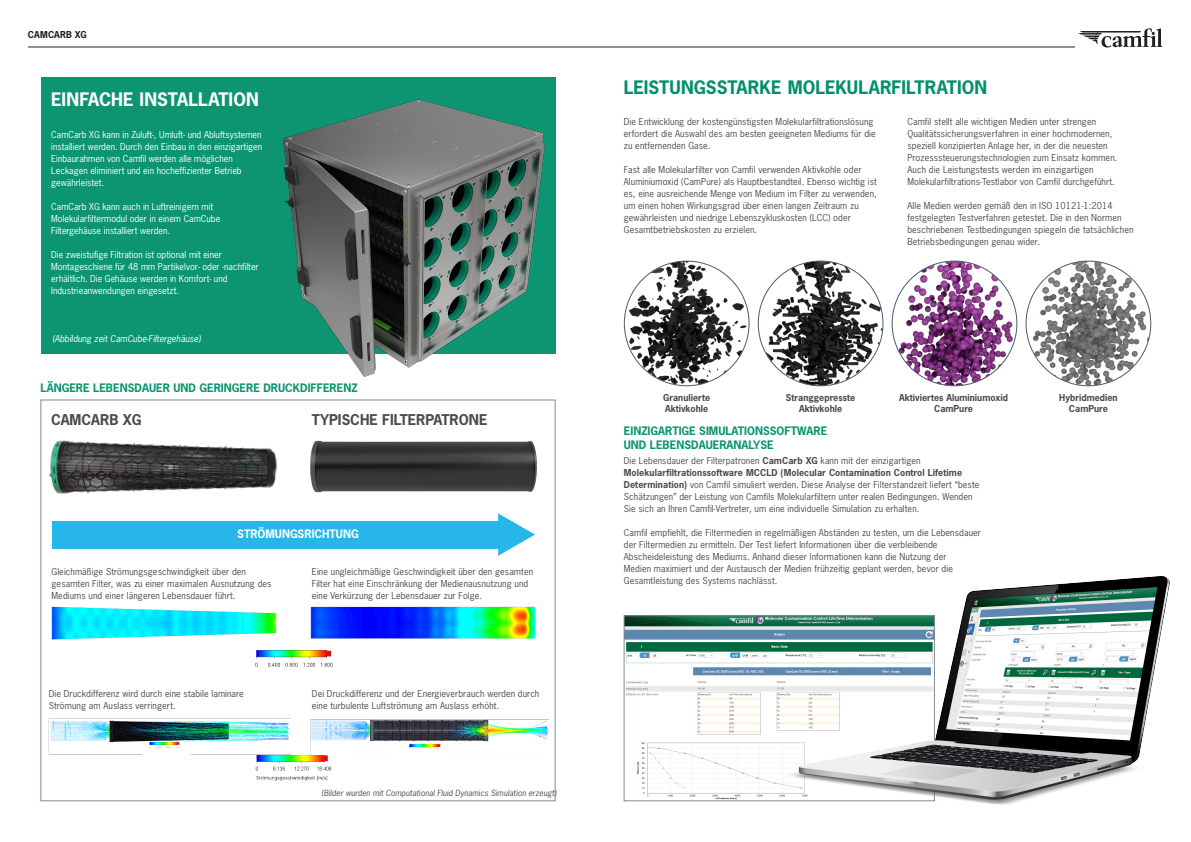
<style>
.page{position:relative;width:1191px;height:842px;background:#fff}
.page>*{position:absolute;margin:0;border:0;box-sizing:border-box;transform-origin:0 0}
._12_NY_Brödtext_8_13_5{font:700 17.5px "News Gothic Std";color:#039069}
._12_NY_Brödtext_8_13_5-2{font:700 17.5px "News Gothic Std";color:#fff}
.t1{font:700 14px "News Gothic Std";color:#4b4c4d}
.txt_header{font:700 11px/14px "News Gothic Std";color:#0d9470}
.txt_header-2{font:700 11px "News Gothic Std";color:#fff}
.t2{font:9px/12px "News Gothic Std";letter-spacing:.01em;color:#4b4c4d}
.t3{font:9px/12px "News Gothic Std";color:#fff}
.t4{font:700 9px/10.8px "News Gothic Std";color:#4b4c4d;text-align:center}
.t5{font:italic 9px "News Gothic Std";color:#fff}
.t6{font:700 9px "News Gothic Std";letter-spacing:.015em;color:#231f20}
.t7{font:italic 8px "News Gothic Std";letter-spacing:.01em;color:#4b4c4d}
.s1{font-weight:700}
</style>
<div class="page">
<img style="left:310px;top:606px;width:226px;height:33px">
<img style="left:255px;top:650px;width:78px;height:17px">
<div style="left:41px;top:77px;width:514px;height:277px;background:#0d9470"></div>
<img style="left:626px;top:617px;width:132px;height:182px">
<hr style="left:28px;top:46px;width:1046px;height:1px;background:#231f20">
<svg style="left:1078px;top:28px;width:84px;height:20px"></svg>
<img style="left:624px;top:261px;width:125px;height:125px;border-radius:62px">
<img style="left:892px;top:261px;width:125px;height:125px;border-radius:62px">
<img style="left:758px;top:261px;width:125px;height:125px;border-radius:62px">
<img style="left:1026px;top:261px;width:124px;height:125px;border-radius:62px">
<img style="left:51px;top:606px;width:226px;height:34px">
<img style="left:40px;top:428px;width:237px;height:70px">
<img style="left:283px;top:77px;width:273px;height:300px">
<img style="left:310px;top:418px;width:246px;height:93px">
<img style="left:48px;top:718px;width:243px;height:36px">
<img style="left:310px;top:719px;width:239px;height:36px">
<img style="left:255px;top:755px;width:77px;height:26px">
<svg style="left:142px;top:747px;width:49px;height:8px"></svg>
<svg style="left:396px;top:748px;width:49px;height:7px"></svg>
<svg style="left:498px;top:513px;width:37px;height:43px"></svg>
<div style="left:52px;top:521px;width:453px;height:27px;background:#26b6ea"></div>
<img style="left:758px;top:576px;width:412px;height:229px">
<p class="t6" style="left:28px;top:28px;width:60px">CAMCARB XG</p>
<p class="_12_NY_Brödtext_8_13_5-2" style="left:51px;top:87px;width:209px">EINFACHE INSTALLATION</p>
<p class="t3" style="left:51px;top:128px;width:212px">CamCarb XG kann in Zuluft-, Umluft- und Abluftsystemen installiert werden. Durch den Einbau in den einzigartigen Einbaurahmen von Camfil werden alle möglichen Leckagen eliminiert und ein hocheffizienter Betrieb gewährleistet.</p>
<p class="t3" style="left:51px;top:200px;width:171px">CamCarb XG kann auch in Luftreinigern mit<br>Molekularfiltermodul oder in einem CamCube<br>Filtergehäuse installiert werden.</p>
<p class="t3" style="left:51px;top:248px;width:209px">Die zweistufige Filtration ist optional mit einer Montageschiene für 48 mm Partikelvor- oder -nachfilter erhältlich. Die Gehäuse werden in Komfort- und Industrieanwendungen eingesetzt.</p>
<p class="t5" style="left:52px;top:333px;width:150px">(Abbildung zeit CamCube-Filtergehäuse)</p>
<p class="txt_header" style="left:41px;top:380px;width:318px">LÄNGERE LEBENSDAUER UND GERINGERE DRUCKDIFFERENZ</p>
<p class="t1" style="left:51px;top:411px;width:92px">CAMCARB XG</p>
<p class="t1" style="left:312px;top:410px;width:177px">TYPISCHE FILTERPATRONE</p>
<p class="txt_header-2" style="left:237px;top:526px;width:123px">STRÖMUNGSRICHTUNG</p>
<p class="t2" style="left:52px;top:566px;width:221px">Gleichmäßige Strömungsgeschwindigkeit über den gesamten Filter, was zu einer maximalen Ausnutzung des<br>Mediums und einer längeren Lebensdauer führt.</p>
<p class="t2" style="left:312px;top:566px;width:223px">Eine ungleichmäßige Geschwindigkeit über den gesamten<br>Filter hat eine Einschränkung der Medienausnutzung und eine Verkürzung der Lebensdauer zur Folge.</p>
<p class="t2" style="left:49px;top:688px;width:197px">Die Druckdifferenz wird durch eine stabile laminare<br>Strömung am Auslass verringert.</p>
<p class="t2" style="left:312px;top:688px;width:229px">Dei Druckdifferenz und der Energieverbrauch werden durch eine turbulente Luftströmung am Auslass erhöht.</p>
<p class="t7" style="left:321px;top:788px;width:236px">(Bilder wurden mit Computational Fluid Dynamics Simulation erzeugt)</p>
<p class="_12_NY_Brödtext_8_13_5" style="left:624px;top:76px;width:365px">LEISTUNGSSTARKE MOLEKULARFILTRATION</p>
<p class="t2" style="left:624px;top:116px;width:253px">Die Entwicklung der kostengünstigsten Molekularfiltrationslösung erfordert die Auswahl des am besten geeigneten Mediums für die zu entfernenden Gase.</p>
<p class="t2" style="left:624px;top:164px;width:255px">Fast alle Molekularfilter von Camfil verwenden Aktivkohle oder Aluminiumoxid (CamPure) als Hauptbestandteil. Ebenso wichtig ist es, eine ausreichende Menge von Medium im Filter zu verwenden, um einen hohen Wirkungsgrad über einen langen Zeitraum zu gewährleisten und niedrige Lebenszykluskosten (LCC) oder Gesamtbetriebskosten zu erzielen.</p>
<p class="t2" style="left:907px;top:116px;width:211px">Camfil stellt alle wichtigen Medien unter strengen Qualitätssicherungsverfahren in einer hochmodernen, speziell konzipierten Anlage her, in der die neuesten Prozesssteuerungstechnologien zum Einsatz kommen.<br>Auch die Leistungstests werden im einzigartigen Molekularfiltrations-Testlabor von Camfil durchgeführt.</p>
<p class="t2" style="left:907px;top:200px;width:227px">Alle Medien werden gemäß den in ISO 10121-1:2014 festgelegten Testverfahren getestet. Die in den Normen beschriebenen Testbedingungen spiegeln die tatsächlichen Betriebsbedingungen genau wider.</p>
<p class="t4" style="left:663px;top:392px;width:49px;text-align:left">Granulierte<br>Aktivkohle</p>
<p class="t4" style="left:899px;top:392px;width:110px">Aktiviertes Aluminiumoxid<br>CamPure</p>
<p class="t4" style="left:786px;top:392px;width:71px">Stranggepresste<br>Aktivkohle</p>
<p class="t4" style="left:1059px;top:392px;width:60px">Hybridmedien<br>CamPure</p>
<p class="txt_header" style="left:624px;top:424px;width:205px">EINZIGARTIGE SIMULATIONSSOFTWARE<br>UND LEBENSDAUERANALYSE</p>
<p class="t2" style="left:624px;top:455px;width:357px">Die Lebensdauer der Filterpatronen <span class="s1">CamCarb XG</span> kann mit der einzigartigen <span class="s1">Molekularfiltrationssoftware MCCLD (Molecular Contamination Control Lifetime Determination)</span> von Camfil simuliert werden. Diese Analyse der Filterstandzeit liefert “beste Schätzungen” der Leistung von Camfils Molekularfiltern unter realen Bedingungen. Wenden Sie sich an Ihren Camfil-Vertreter, um eine individuelle Simulation zu erhalten.</p>
<p class="t2" style="left:624px;top:527px;width:359px">Camfil empfiehlt, die Filtermedien in regelmäßigen Abständen zu testen, um die Lebensdauer der Filtermedien zu ermitteln. Der Test liefert Informationen über die verbleibende Abscheideleistung des Mediums. Anhand dieser Informationen kann die Nutzung der<br>Medien maximiert und der Austausch der Medien frühzeitig geplant werden, bevor die Gesamtleistung des Systems nachlässt.</p>
</div>
